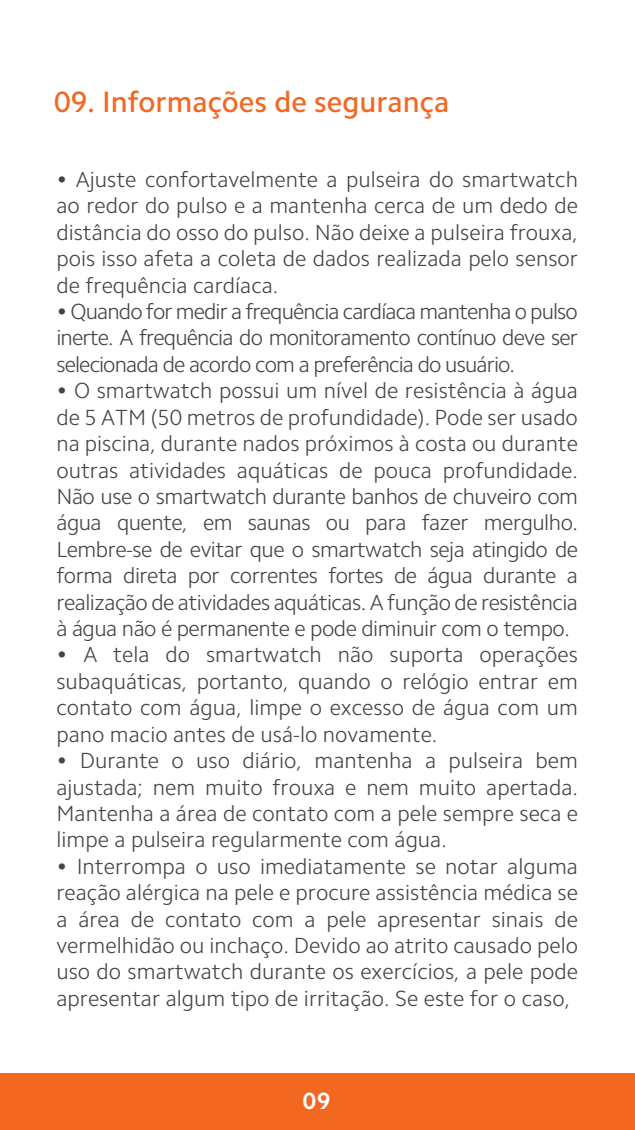
<style>
.page{position:relative;width:635px;height:1130px;background:#fff}
.page>*{position:absolute;margin:0;border:0;box-sizing:border-box;transform-origin:0 0}
.t1{font:500 29.6px "Camphor Pro";color:#f36821}
.t2{font:700 23.6px "Camphor Pro";color:#fff}
.t3{font:300 22px/26.4px "Camphor Pro";color:#434445;text-align:justify}
</style>
<div class="page">
<div style="left:0;top:1073px;width:635px;height:56px;background:#f36821"></div>
<h1 class="t1" style="left:54px;top:84px;width:397px">09. Informações de segurança</h1>
<p class="t3" style="left:56px;top:166px;width:523px">• Ajuste confortavelmente a pulseira do smartwatch ao redor do pulso e a mantenha cerca de um dedo de distância do osso do pulso. Não deixe a pulseira frouxa, pois isso afeta a coleta de dados realizada pelo sensor de frequência cardíaca.</p>
<p class="t3" style="left:56px;top:298px;width:523px">• Quando for medir a frequência cardíaca mantenha o pulso inerte. A frequência do monitoramento contínuo deve ser selecionada de acordo com a preferência do usuário.</p>
<p class="t3" style="left:56px;top:377px;width:523px">• O smartwatch possui um nível de resistência à água de 5 ATM (50 metros de profundidade). Pode ser usado na piscina, durante nados próximos à costa ou durante outras atividades aquáticas de pouca profundidade.<br>Não use o smartwatch durante banhos de chuveiro com água quente, em saunas ou para fazer mergulho.<br>Lembre-se de evitar que o smartwatch seja atingido de forma direta por correntes fortes de água durante a realização de atividades aquáticas. A função de resistência à água não é permanente e pode diminuir com o tempo.</p>
<p class="t3" style="left:56px;top:641px;width:523px">• A tela do smartwatch não suporta operações subaquáticas, portanto, quando o relógio entrar em contato com água, limpe o excesso de água com um pano macio antes de usá-lo novamente.</p>
<p class="t3" style="left:56px;top:747px;width:523px">• Durante o uso diário, mantenha a pulseira bem ajustada; nem muito frouxa e nem muito apertada.<br>Mantenha a área de contato com a pele sempre seca e limpe a pulseira regularmente com água.</p>
<p class="t3" style="left:56px;top:852px;width:523px">• Interrompa o uso imediatamente se notar alguma reação alérgica na pele e procure assistência médica se a área de contato com a pele apresentar sinais de vermelhidão ou inchaço. Devido ao atrito causado pelo uso do smartwatch durante os exercícios, a pele pode apresentar algum tipo de irritação. Se este for o caso,</p>
<p class="t2" style="left:303px;top:1087px;width:29px">09</p>
</div>
